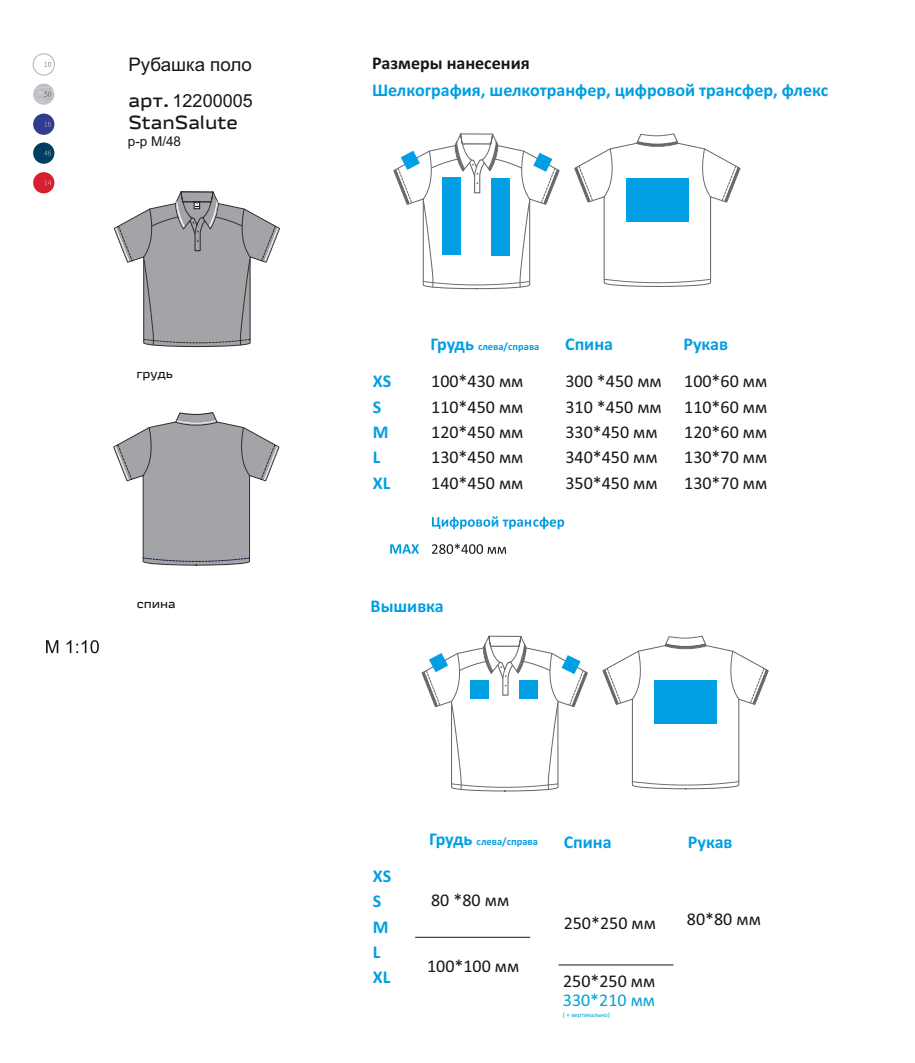
<style>
.page{position:relative;width:915px;height:1063px;background:#fff}
.page>*{position:absolute;margin:0;border:0;box-sizing:border-box;transform-origin:0 0}
.t1{font:18.67px "Arial";color:#151616}
.t2{font:expanded 18.67px "Russian Rail G Pro";color:#151616}
.t3{font:18px/25.3px "Calibri";color:#151616;text-align:justify}
.t4{font:700 18px/25.3px "Calibri";color:#009ee2}
.t5{font:700 18px "Calibri";color:#151616}
.t6{font:18px "Arial";color:#151616}
.t7{font:18px "Calibri";color:#00a3d4}
.t8{font:13.5px "Arial";color:#151616}
.t9{font:expanded 12px "Russian Rail G Pro";color:#151616}
.t10{font:700 10.5px "Calibri";color:#009ee2}
.t11{font:6.75px "Calibri";color:#00a3d4}
.s1{font-family:"Russian Rail G Pro";font-stretch:expanded;font-size:18.67px}
.s2{font-size:18px}
</style>
<div class="page">
<div style="left:33px;top:54px;width:22px;height:21px;background:#fefefe;border:1px solid #afb0b0;border-radius:50%"></div>
<svg style="left:45px;top:62px;width:6px;height:5px"></svg>
<div style="left:33px;top:114px;width:21px;height:21px;background:#323c8d;border-radius:50%"></div>
<svg style="left:45px;top:122px;width:6px;height:5px"></svg>
<div style="left:33px;top:172px;width:21px;height:21px;background:#d81f30;border-radius:50%"></div>
<svg style="left:45px;top:180px;width:6px;height:5px"></svg>
<div style="left:33px;top:143px;width:21px;height:21px;background:#023e5f;border-radius:50%"></div>
<svg style="left:44px;top:151px;width:7px;height:4px"></svg>
<svg style="left:113px;top:212px;width:401px;height:136px"></svg>
<svg style="left:261px;top:225px;width:18px;height:37px"></svg>
<svg style="left:113px;top:421px;width:452px;height:145px"></svg>
<svg style="left:239px;top:426px;width:12px;height:51px"></svg>
<svg style="left:143px;top:557px;width:107px;height:6px"></svg>
<svg style="left:260px;top:444px;width:18px;height:36px"></svg>
<svg style="left:142px;top:426px;width:11px;height:51px"></svg>
<svg style="left:114px;top:444px;width:18px;height:36px"></svg>
<svg style="left:168px;top:412px;width:50px;height:14px"></svg>
<img style="left:33px;top:84px;width:21px;height:21px;border-radius:50%">
<svg style="left:45px;top:92px;width:6px;height:4px"></svg>
<svg style="left:432px;top:516px;width:132px;height:13px"></svg>
<svg style="left:390px;top:544px;width:29px;height:10px"></svg>
<svg style="left:432px;top:544px;width:74px;height:10px"></svg>
<svg style="left:383px;top:133px;width:358px;height:155px"></svg>
<hr style="left:558px;top:965px;width:115px;height:1px;background:#151616">
<svg style="left:421px;top:635px;width:348px;height:155px"></svg>
<hr style="left:415px;top:937px;width:115px;height:1px;background:#151616">
<svg style="left:46px;top:640px;width:53px;height:13px"></svg>
<svg style="left:115px;top:191px;width:136px;height:155px"></svg>
<p class="t1" style="left:128px;top:58px;width:125px">Рубашка поло</p>
<p class="t6" style="left:128px;top:94px;width:126px"><span class="s1">арт.</span> 12200005</p>
<p class="t2" style="left:128px;top:115px;width:111px">StanSalute</p>
<p class="t5" style="left:372px;top:55px;width:159px">Размеры нанесения</p>
<p class="t4" style="left:372px;top:78px;width:457px">Шелкография, шелкотранфер, цифровой трансфер, флекс</p>
<p class="t8" style="left:128px;top:136px;width:55px">р-р M/48</p>
<p class="t9" style="left:136px;top:369px;width:38px">грудь</p>
<p class="t4" style="left:373px;top:370px;width:20px">XS<br>S<br>M<br>L<br>XL</p>
<p class="t10" style="left:430px;top:342px;width:110px"><span class="s2">Грудь</span> слева/справа</p>
<p class="t4" style="left:565px;top:333px;width:49px">Спина</p>
<p class="t4" style="left:683px;top:333px;width:46px">Рукав</p>
<p class="t3" style="left:431px;top:370px;width:94px">100*430 мм 110*450 мм 120*450 мм 130*450 мм 140*450 мм</p>
<p class="t3" style="left:565px;top:370px;width:98px;text-align:left">300 *450 мм<br>310 *450 мм<br>330*450 мм<br>340*450 мм<br>350*450 мм</p>
<p class="t3" style="left:684px;top:370px;width:84px">100*60 мм 110*60 мм 120*60 мм 130*70 мм 130*70 мм</p>
<p class="t9" style="left:137px;top:598px;width:41px">спина</p>
<p class="t4" style="left:370px;top:595px;width:75px">Вышивка</p>
<p class="t10" style="left:429px;top:837px;width:110px"><span class="s2">Грудь</span> слева/справа</p>
<p class="t4" style="left:563px;top:831px;width:49px">Спина</p>
<p class="t4" style="left:687px;top:831px;width:46px">Рукав</p>
<p class="t4" style="left:373px;top:865px;width:20px">XS<br>S<br>M<br>L<br>XL</p>
<p class="t3" style="left:431px;top:889px;width:79px">80 *80 мм</p>
<p class="t3" style="left:427px;top:955px;width:94px">100*100 мм</p>
<p class="t3" style="left:563px;top:911px;width:94px">250*250 мм</p>
<p class="t3" style="left:563px;top:970px;width:94px">250*250 мм</p>
<p class="t3" style="left:686px;top:907px;width:75px">80*80 мм</p>
<p class="t7" style="left:562px;top:992px;width:94px">330*210 мм</p>
<p class="t11" style="left:562px;top:1011px;width:48px">( + вертикально)</p>
</div>
